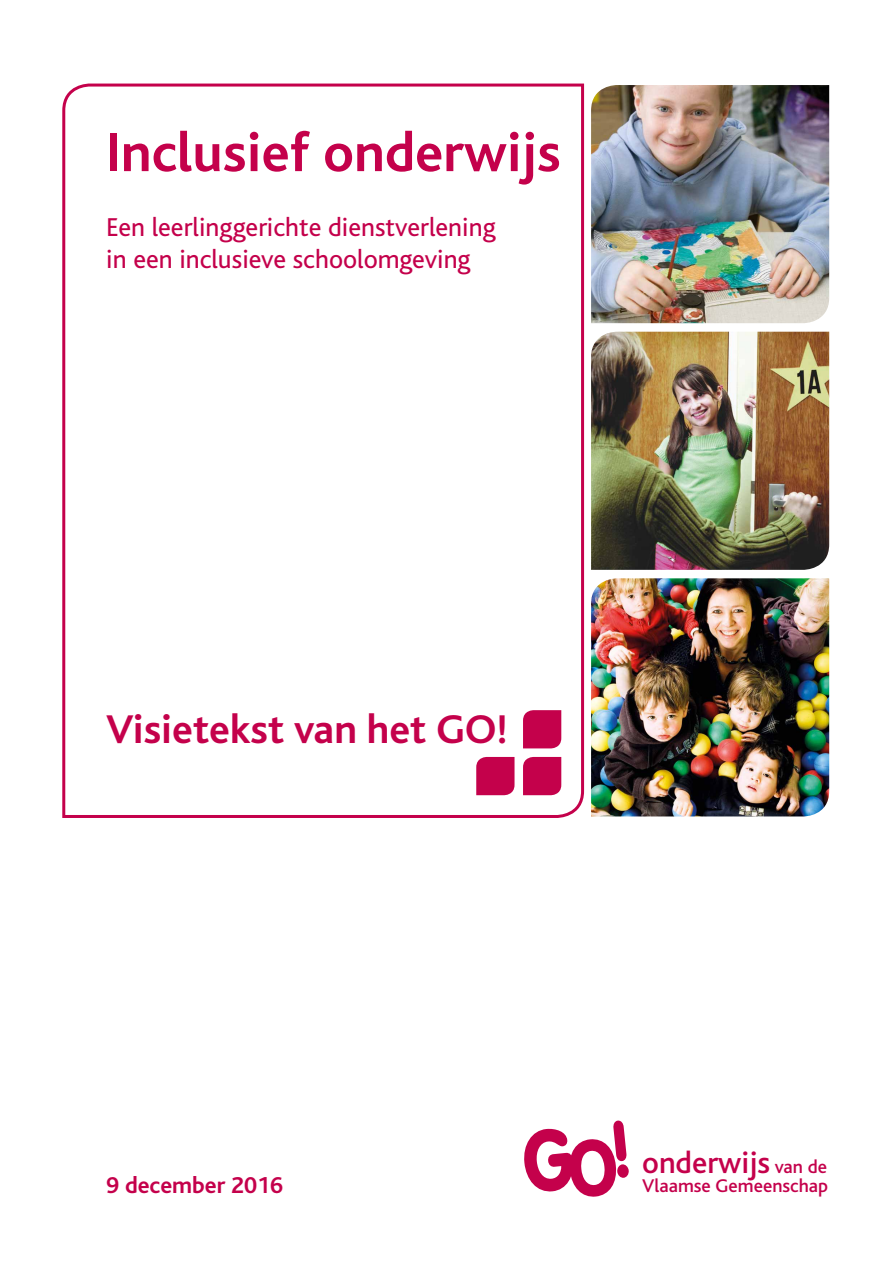
<style>
.page{position:relative;width:893px;height:1263px;background:#fff}
.page>*{position:absolute;margin:0;border:0;box-sizing:border-box;transform-origin:0 0}
.t1{font:700 57px "Bliss";color:#c4014b}
.t2{font:700 42px "Bliss";color:#c4014b}
.t3{font:500 31.65px "Bliss";color:#c4014b}
.t4{font:27px/32.4px "Bliss";color:#c4014b}
.t5{font:700 24px "Bliss";color:#c4014b}
.t6{font:500 19.2px "Bliss";color:#c4014b}
.s1{font-size:19.2px}
</style>
<div class="page">
<img style="left:591px;top:332px;width:238px;height:238px">
<svg style="left:62px;top:83px;width:523px;height:735px"></svg>
<svg style="left:523px;top:710px;width:38px;height:38px"></svg>
<svg style="left:476px;top:757px;width:38px;height:38px"></svg>
<svg style="left:523px;top:757px;width:38px;height:38px"></svg>
<svg style="left:524px;top:1120px;width:105px;height:77px"></svg>
<img style="left:591px;top:578px;width:238px;height:238px">
<img style="left:591px;top:85px;width:238px;height:238px">
<h1 class="t1" style="left:106px;top:123px;width:456px">Inclusief onderwijs</h1>
<p class="t4" style="left:106px;top:211px;width:391px">Een leerlinggerichte dienstverlening in een inclusieve schoolomgeving</p>
<h2 class="t2" style="left:106px;top:708px;width:403px">Visietekst van het GO!</h2>
<p class="t5" style="left:106px;top:1172px;width:178px">9 december 2016</p>
<p class="t3" style="left:642px;top:1146px;width:186px">onderwijs <span class="s1">van de</span></p>
<p class="t6" style="left:642px;top:1175px;width:188px">Vlaamse Gemeenschap</p>
</div>
